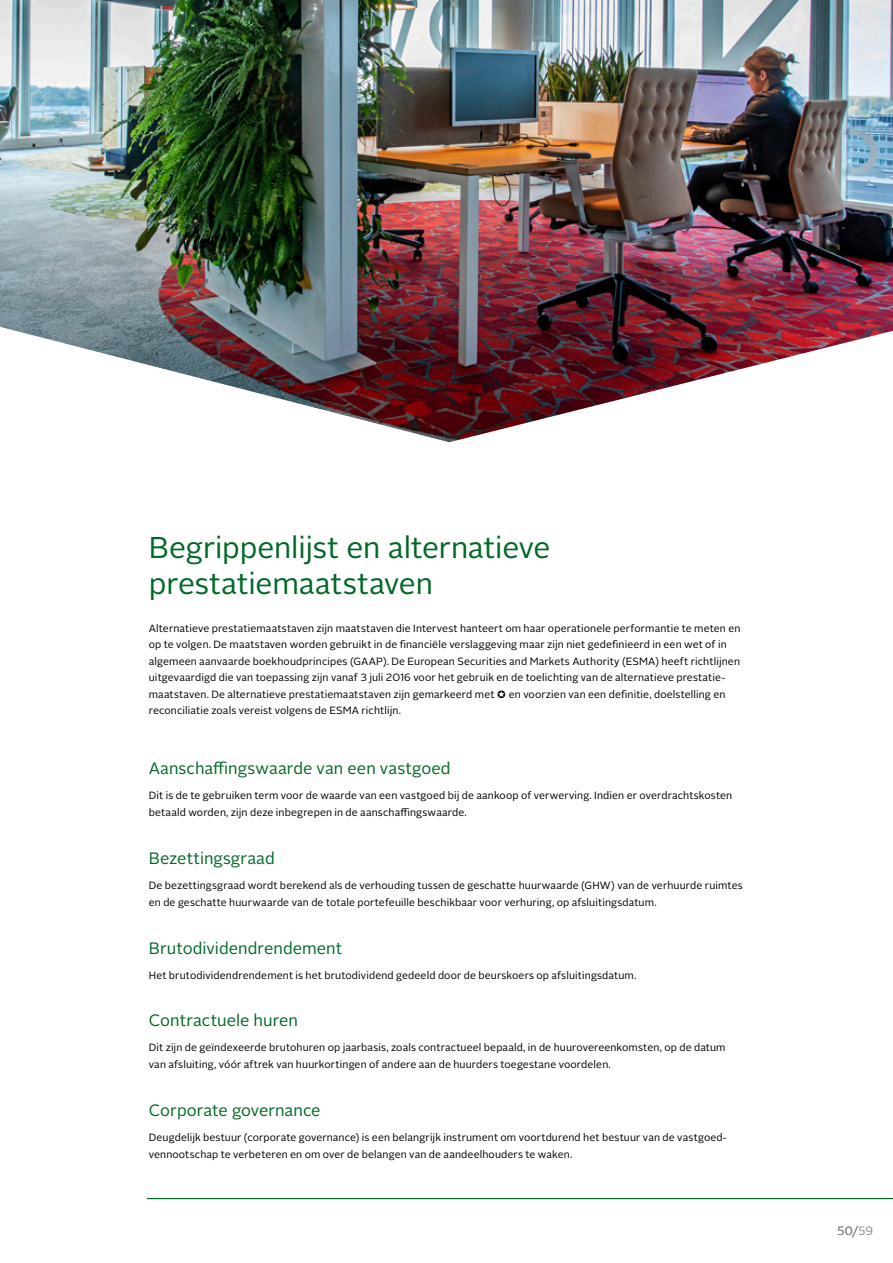
<style>
.page{position:relative;width:893px;height:1263px;background:#fff}
.page>*{position:absolute;margin:0;border:0;box-sizing:border-box;transform-origin:0 0}
.t1{font:30px/36px "Alright Sans";letter-spacing:-.005em;color:#026827}
.t2{font:16.5px "Alright Sans";letter-spacing:.005em;color:#026827}
.t3{font:12px "Alright Sans";color:#878786}
.t4{font:10.5px/16.5px "Alright Sans";letter-spacing:.01em;color:#000}
</style>
<div class="page">
<img style="left:0;top:0;width:893px;height:442px">
<hr style="left:147px;top:1198px;width:746px;height:1px;background:#026827">
<h1 class="t1" style="left:149px;top:530px;width:403px">Begrippenlijst en alternatieve prestatiemaatstaven</h1>
<p class="t4" style="left:149px;top:620px;width:593px">Alternatieve prestatiemaatstaven zijn maatstaven die Intervest hanteert om haar operationele performantie te meten en op te volgen. De maatstaven worden gebruikt in de financiële verslaggeving maar zijn niet gedefinieerd in een wet of in algemeen aanvaarde boekhoudprincipes (GAAP). De European Securities and Markets Authority (ESMA) heeft richtlijnen uitgevaardigd die van toepassing zijn vanaf 3 juli 2016 voor het gebruik en de toelichting van de alternatieve prestatie&shy;maatstaven. De alternatieve prestatiemaatstaven zijn gemarkeerd met ★ en voorzien van een definitie, doelstelling en reconciliatie zoals vereist volgens de ESMA richtlijn.</p>
<h2 class="t2" style="left:149px;top:757px;width:303px">Aanschaffingswaarde van een vastgoed</h2>
<p class="t4" style="left:149px;top:787px;width:585px">Dit is de te gebruiken term voor de waarde van een vastgoed bij de aankoop of verwerving. Indien er overdrachtskosten betaald worden, zijn deze inbegrepen in de aanschaffingswaarde.</p>
<h2 class="t2" style="left:149px;top:847px;width:127px">Bezettingsgraad</h2>
<p class="t4" style="left:149px;top:877px;width:595px">De bezettingsgraad wordt berekend als de verhouding tussen de geschatte huurwaarde (GHW) van de verhuurde ruimtes en de geschatte huurwaarde van de totale portefeuille beschikbaar voor verhuring, op afsluitingsdatum.</p>
<h2 class="t2" style="left:149px;top:937px;width:195px">Brutodividendrendement</h2>
<p class="t4" style="left:149px;top:967px;width:489px">Het brutodividendrendement is het brutodividend gedeeld door de beurskoers op afsluitingsdatum.</p>
<h2 class="t2" style="left:149px;top:1009px;width:151px">Contractuele huren</h2>
<p class="t4" style="left:149px;top:1039px;width:578px">Dit zijn de geïndexeerde brutohuren op jaarbasis, zoals contractueel bepaald, in de huurovereenkomsten, op de datum van afsluiting, vóór aftrek van huurkortingen of andere aan de huurders toegestane voordelen.</p>
<h2 class="t2" style="left:149px;top:1099px;width:173px">Corporate governance</h2>
<p class="t4" style="left:149px;top:1129px;width:580px">Deugdelijk bestuur (corporate governance) is een belangrijk instrument om voortdurend het bestuur van de vastgoed&shy;vennootschap te verbeteren en om over de belangen van de aandeelhouders te waken.</p>
<p class="t3" style="left:837px;top:1223px;width:37px">50/59</p>
</div>
